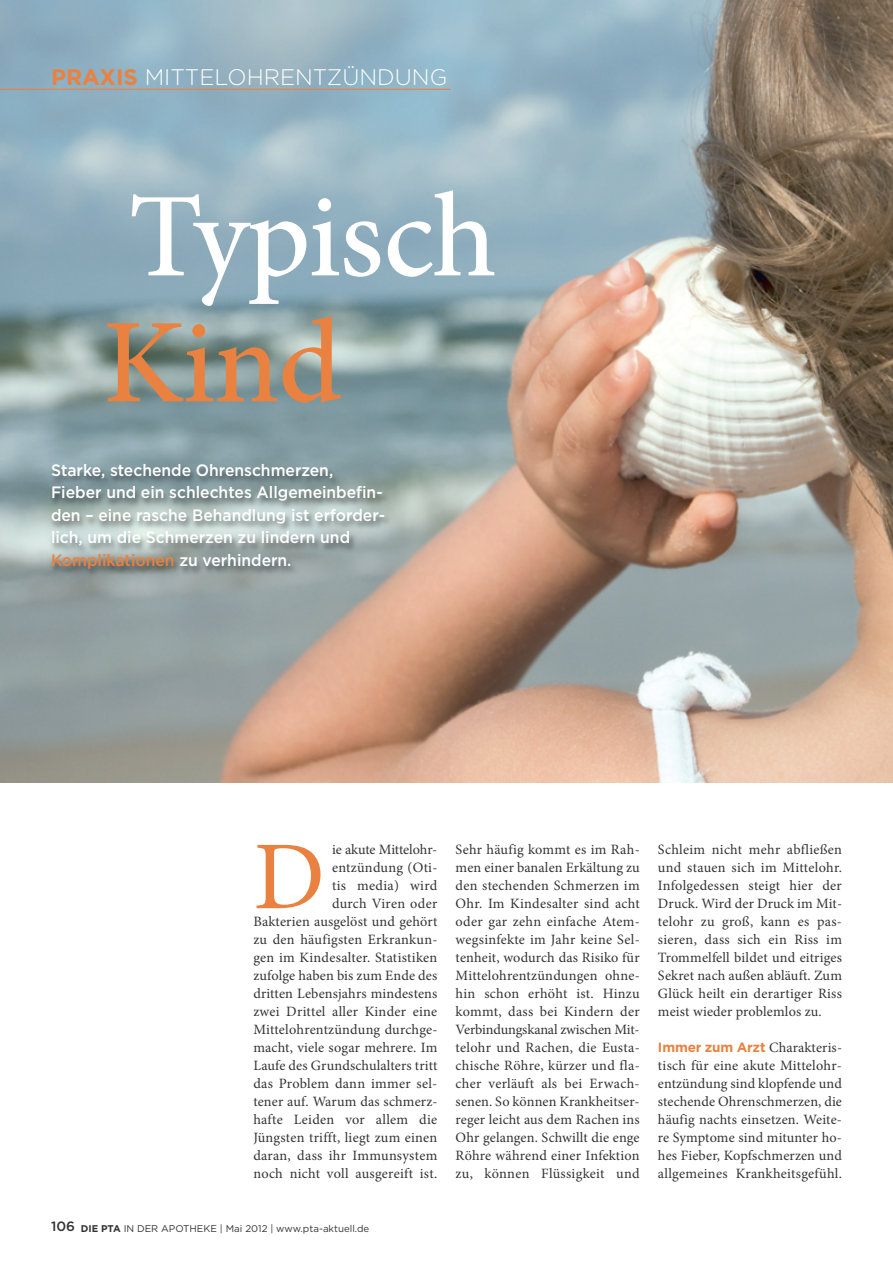
<style>
.page{position:relative;width:893px;height:1263px;background:#fff}
.page>*{position:absolute;margin:0;border:0;box-sizing:border-box;transform-origin:0 0}
.t1{font:500 120px "Minion Pro";letter-spacing:-.015em;color:#fff}
.t2{font:500 120px "Minion Pro";color:#e98240}
.t3{font:97.35px "Minion Pro";color:#e98240}
.t4{font:300 22.5px "Gotham";color:#fff}
.t5{font:500 16.5px/22.5px "Gotham";color:#fff;scale:.95 1}
.t6{font:14.25px/18px "Minion Pro";letter-spacing:.015em;color:#343334;text-align:justify}
.t7{font:700 13.5px "Gotham";letter-spacing:-.01em;color:#e98240}
.t8{font:9.75px "Gotham";color:#343334}
.s1{font-weight:700;color:#e98240}
.s2{color:#e98240}
.s3{font-family:"Minion Pro";font-weight:400;font-size:14.25px;color:#343334}
.s4{font-weight:500;font-size:13.5px}
.s5{font-weight:700}
</style>
<div class="page">
<img style="left:0;top:0;width:893px;height:782px">
<hr style="left:0;top:89px;width:451px;height:1px;background:#e98240">
<img style="left:45px;top:456px;width:366px;height:146px">
<h3 class="t4" style="left:51px;top:68px;width:398px"><span class="s1">PRAXIS</span> MITTELOHRENTZÜNDUNG</h3>
<h1 class="t1" style="left:128px;top:164px;width:370px">Typisch</h1>
<h1 class="t2" style="left:103px;top:290px;width:241px">Kind</h1>
<p class="t5" style="left:51px;top:460px;width:353px">Starke, stechende Ohrenschmerzen, Fieber und ein schlechtes Allgemeinbefin&shy;den – eine rasche Behandlung ist erforder&shy;lich, um die Schmerzen zu lindern und <span class="s2">Komplikationen</span> zu verhindern.</p>
<p class="t6" style="left:253px;top:842px;width:186px;text-align:right">ie akute Mittelohr-<br>entzündung (Oti-<br>tis media) wird<br>durch Viren oder<br>Bakterien ausgelöst und gehört zu den häufigsten Erkrankun&shy;gen im Kindesalter. Statistiken zufolge haben bis zum Ende des dritten Lebensjahrs mindestens zwei Drittel aller Kinder eine<br>Mittelohrentzündung durchge&shy;macht, viele sogar mehrere. Im<br>Laufe des Grundschulalters tritt das Problem dann immer sel&shy;tener auf. Warum das schmerz&shy;hafte Leiden vor allem die<br>Jüngsten trifft, liegt zum einen daran, dass ihr Immunsystem noch nicht voll ausgereift ist.</p>
<p class="t6" style="left:456px;top:842px;width:186px">Sehr häufig kommt es im Rah&shy;men einer banalen Erkältung zu den stechenden Schmerzen im Ohr. Im Kindesalter sind acht oder gar zehn einfache Atem&shy;wegsinfekte im Jahr keine Sel&shy;tenheit, wodurch das Risiko für Mittelohrentzündungen ohne&shy;hin schon erhöht ist. Hinzu kommt, dass bei Kindern der Verbindungskanal zwischen Mit&shy;telohr und Rachen, die Eusta&shy;chische Röhre, kürzer und fla&shy;cher verläuft als bei Erwach&shy;senen. So können Krankheitser&shy;reger leicht aus dem Rachen ins Ohr gelangen. Schwillt die enge Röhre während einer Infektion zu, können Flüssigkeit und</p>
<p class="t6" style="left:658px;top:842px;width:186px">Schleim nicht mehr abfließen und stauen sich im Mittelohr.<br>Infolgedessen steigt hier der Druck. Wird der Druck im Mit&shy;telohr zu groß, kann es pas&shy;sieren, dass sich ein Riss im Trommelfell bildet und eitriges Sekret nach außen abläuft. Zum Glück heilt ein derartiger Riss meist wieder problemlos zu.</p>
<h2 class="t3" style="left:253px;top:839px;width:73px">D</h2>
<p class="t7" style="left:658px;top:1042px;width:186px">Immer zum Arzt <span class="s3">Charakteris-</span></p>
<p class="t6" style="left:658px;top:1058px;width:186px">tisch für eine akute Mittelohr&shy;entzündung sind klopfende und stechende Ohrenschmerzen, die häufig nachts einsetzen. Weite&shy;re Symptome sind mitunter ho&shy;hes Fieber, Kopfschmerzen und allgemeines Krankheitsgefühl.</p>
<p class="t8" style="left:51px;top:1225px;width:320px"><span class="s4">106</span> <span class="s5">DIE PTA</span> IN DER APOTHEKE | Mai 2012 | www.pta-aktuell.de</p>
</div>
